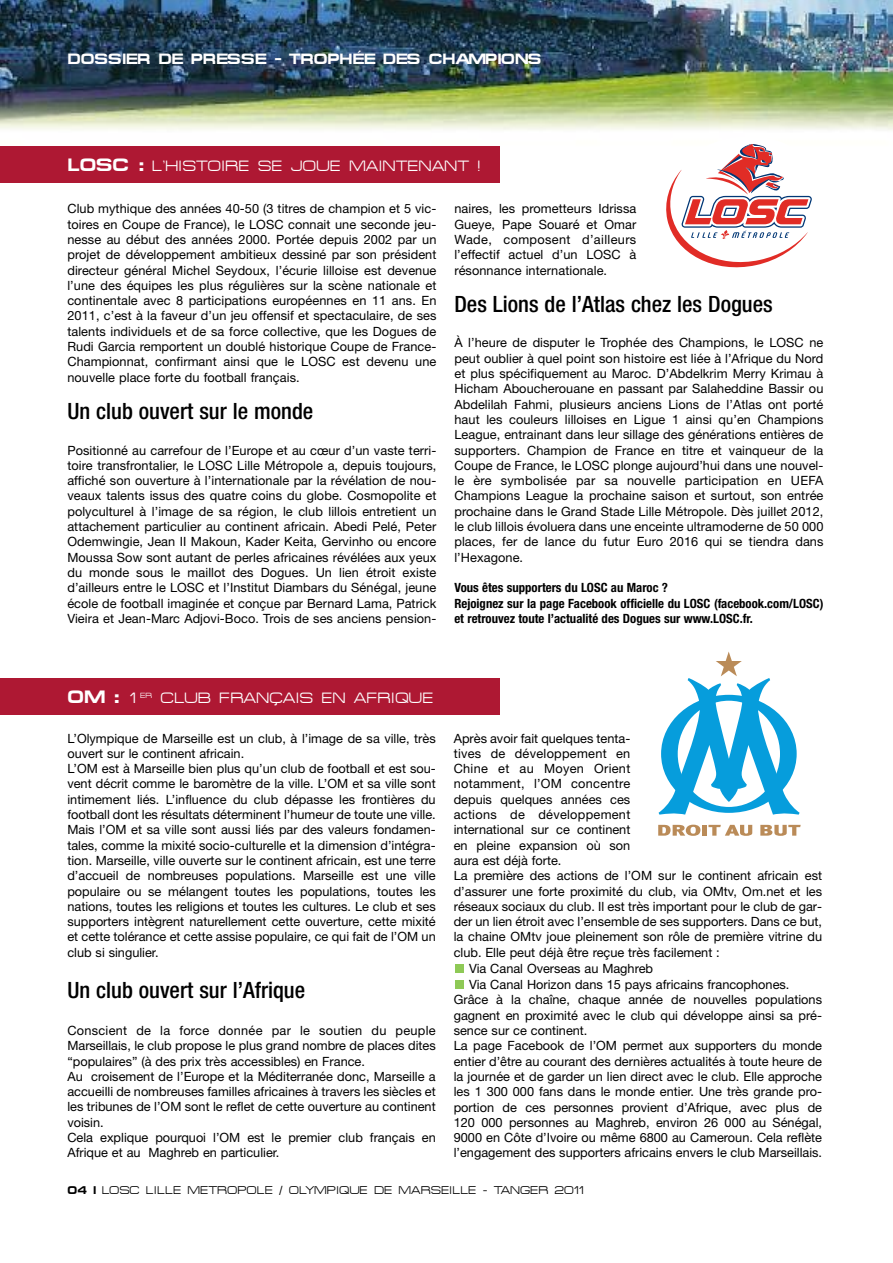
<style>
.page{position:relative;width:893px;height:1263px;background:#fff}
.page>*{position:absolute;margin:0;border:0;box-sizing:border-box;transform-origin:0 0}
.t1{font:500 condensed 22.5px "Helvetica Neue";color:#000}
.t2{font:15px "Micro Extended";color:#fff}
.t3{font:700 15px "Micro Extended";letter-spacing:-.01em;color:#fff}
.t4{font:12.75px/15.3px "Helvetica Neue";color:#000;text-align:justify}
.t5{font:700 condensed 12.75px/15.3px "Helvetica Neue";color:#000}
.t6{font:12.75px "Helvetica Neue";letter-spacing:.02em;color:#000}
.t7{font:11.25px "Micro Extended";color:#000}
.s1{font-weight:700;font-size:18px}
.s2{font-weight:700}
</style>
<div class="page">
<img style="left:0;top:0;width:893px;height:147px">
<div style="left:0;top:679px;width:500px;height:36px;background:#ae1833"></div>
<div style="left:455px;top:964px;width:9px;height:9px;background:#8ec956"></div>
<div style="left:455px;top:981px;width:9px;height:8px;background:#8ec956"></div>
<svg style="left:659px;top:651px;width:141px;height:164px"></svg>
<svg style="left:658px;top:825px;width:42px;height:11px"></svg>
<div style="left:702px;top:825px;width:5px;height:11px;background:#ba8b58"></div>
<svg style="left:708px;top:825px;width:44px;height:11px"></svg>
<svg style="left:760px;top:825px;width:41px;height:11px"></svg>
<div style="left:0;top:147px;width:500px;height:36px;background:#ae1833"></div>
<svg style="left:656px;top:131px;width:169px;height:137px"></svg>
<p class="t3" style="left:67px;top:50px;width:475px">DOSSIER DE PRESSE - TROPHÉE DES CHAMPIONS</p>
<p class="t2" style="left:68px;top:157px;width:414px"><span class="s1">LOSC :</span> L’HISTOIRE SE JOUE MAINTENANT !</p>
<p class="t4" style="left:67px;top:202px;width:370px">Club mythique des années 40-50 (3 titres de champion et 5 vic&shy;toires en Coupe de France), le LOSC connait une seconde jeu&shy;nesse au début des années 2000. Portée depuis 2002 par un projet de développement ambitieux dessiné par son président directeur général Michel Seydoux, l’écurie lilloise est devenue l’une des équipes les plus régulières sur la scène nationale et continentale avec 8 participations européennes en 11 ans. En 2011, c’est à la faveur d’un jeu offensif et spectaculaire, de ses talents individuels et de sa force collective, que les Dogues de Rudi Garcia remportent un doublé historique Coupe de France-Championnat, confirmant ainsi que le LOSC est devenu une nouvelle place forte du football français.</p>
<h1 class="t1" style="left:67px;top:403px;width:247px">Un club ouvert sur le monde</h1>
<p class="t4" style="left:67px;top:444px;width:370px">Positionné au carrefour de l’Europe et au cœur d’un vaste terri&shy;toire transfrontalier, le LOSC Lille Métropole a, depuis toujours, affiché son ouverture à l’internationale par la révélation de nou&shy;veaux talents issus des quatre coins du globe. Cosmopolite et polyculturel à l’image de sa région, le club lillois entretient un attachement particulier au continent africain. Abedi Pelé, Peter Odemwingie, Jean II Makoun, Kader Keita, Gervinho ou encore Moussa Sow sont autant de perles africaines révélées aux yeux du monde sous le maillot des Dogues. Un lien étroit existe d’ailleurs entre le LOSC et l’Institut Diambars du Sénégal, jeune école de football imaginée et conçue par Bernard Lama, Patrick Vieira et Jean-Marc Adjovi-Boco. Trois de ses anciens pension-</p>
<p class="t4" style="left:454px;top:202px;width:183px">naires, les prometteurs Idrissa Gueye, Pape Souaré et Omar Wade, composent d’ailleurs l’effectif actuel d’un LOSC à résonnance internationale.</p>
<h1 class="t1" style="left:454px;top:296px;width:320px">Des Lions de l’Atlas chez les Dogues</h1>
<p class="t4" style="left:454px;top:336px;width:370px">À l’heure de disputer le Trophée des Champions, le LOSC ne peut oublier à quel point son histoire est liée à l’Afrique du Nord et plus spécifiquement au Maroc. D’Abdelkrim Merry Krimau à Hicham Aboucherouane en passant par Salaheddine Bassir ou Abdelilah Fahmi, plusieurs anciens Lions de l’Atlas ont porté haut les couleurs lilloises en Ligue 1 ainsi qu’en Champions League, entrainant dans leur sillage des générations entières de supporters. Champion de France en titre et vainqueur de la Coupe de France, le LOSC plonge aujourd’hui dans une nouvel&shy;le ère symbolisée par sa nouvelle participation en UEFA Champions League la prochaine saison et surtout, son entrée prochaine dans le Grand Stade Lille Métropole. Dès juillet 2012, le club lillois évoluera dans une enceinte ultramoderne de 50 000 places, fer de lance du futur Euro 2016 qui se tiendra dans l’Hexagone.</p>
<p class="t5" style="left:454px;top:581px;width:370px">Vous êtes supporters du LOSC au Maroc ?<br>Rejoignez sur la page Facebook officielle du LOSC (facebook.com/LOSC) et retrouvez toute l’actualité des Dogues sur www.LOSC.fr.</p>
<p class="t2" style="left:68px;top:689px;width:367px"><span class="s1">OM :</span> 1<sup>ER</sup> CLUB FRANÇAIS EN AFRIQUE</p>
<p class="t4" style="left:67px;top:731px;width:370px;text-align:left">L’Olympique de Marseille est un club, à l’image de sa ville, très ouvert sur le continent africain.<br>L’OM est à Marseille bien plus qu’un club de football et est sou&shy;vent décrit comme le baromètre de la ville. L’OM et sa ville sont intimement liés. L’influence du club dépasse les frontières du football dont les résultats déterminent l’humeur de toute une ville.<br>Mais l’OM et sa ville sont aussi liés par des valeurs fondamen&shy;tales, comme la mixité socio-culturelle et la dimension d’intégra&shy;tion. Marseille, ville ouverte sur le continent africain, est une terre d’accueil de nombreuses populations. Marseille est une ville populaire ou se mélangent toutes les populations, toutes les nations, toutes les religions et toutes les cultures. Le club et ses supporters intègrent naturellement cette ouverture, cette mixité et cette tolérance et cette assise populaire, ce qui fait de l’OM un club si singulier.</p>
<h1 class="t1" style="left:67px;top:982px;width:239px">Un club ouvert sur l’Afrique</h1>
<p class="t4" style="left:67px;top:1024px;width:370px;text-align:left">Conscient de la force donnée par le soutien du peuple Marseillais, le club propose le plus grand nombre de places dites “populaires” (à des prix très accessibles) en France.<br>Au croisement de l’Europe et la Méditerranée donc, Marseille a accueilli de nombreuses familles africaines à travers les siècles et les tribunes de l’OM sont le reflet de cette ouverture au continent voisin.<br>Cela explique pourquoi l’OM est le premier club français en Afrique et au Maghreb en particulier.</p>
<p class="t4" style="left:454px;top:731px;width:178px">Après avoir fait quelques tenta-</p>
<p class="t6" style="left:454px;top:749px;width:178px">tives de développement en</p>
<p class="t6" style="left:454px;top:764px;width:178px">Chine et au Moyen Orient</p>
<p class="t6" style="left:454px;top:779px;width:178px">notamment, l’OM concentre</p>
<p class="t4" style="left:454px;top:793px;width:178px">depuis quelques années ces</p>
<p class="t6" style="left:454px;top:810px;width:178px">actions de développement</p>
<p class="t4" style="left:454px;top:823px;width:178px">international sur ce continent</p>
<p class="t4" style="left:454px;top:839px;width:178px">en pleine expansion où son</p>
<p class="t4" style="left:454px;top:854px;width:109px">aura est déjà forte.</p>
<p class="t4" style="left:454px;top:869px;width:370px">La première des actions de l’OM sur le continent africain est</p>
<p class="t4" style="left:454px;top:884px;width:370px">d’assurer une forte proximité du club, via OMtv, Om.net et les</p>
<p class="t4" style="left:454px;top:900px;width:370px">réseaux sociaux du club. Il est très important pour le club de gar-</p>
<p class="t4" style="left:454px;top:915px;width:370px">der un lien étroit avec l’ensemble de ses supporters. Dans ce but,</p>
<p class="t4" style="left:454px;top:930px;width:370px">la chaine OMtv joue pleinement son rôle de première vitrine du</p>
<p class="t4" style="left:454px;top:946px;width:268px">club. Elle peut déjà être reçue très facilement :</p>
<p class="t4" style="left:469px;top:962px;width:185px">Via Canal Overseas au Maghreb</p>
<p class="t4" style="left:469px;top:978px;width:322px">Via Canal Horizon dans 15 pays africains francophones.</p>
<p class="t4" style="left:454px;top:993px;width:370px">Grâce à la chaîne, chaque année de nouvelles populations</p>
<p class="t4" style="left:454px;top:1009px;width:370px">gagnent en proximité avec le club qui développe ainsi sa pré-</p>
<p class="t4" style="left:454px;top:1024px;width:135px">sence sur ce continent.</p>
<p class="t4" style="left:454px;top:1039px;width:370px">La page Facebook de l’OM permet aux supporters du monde</p>
<p class="t4" style="left:454px;top:1055px;width:370px">entier d’être au courant des dernières actualités à toute heure de</p>
<p class="t4" style="left:454px;top:1070px;width:370px">la journée et de garder un lien direct avec le club. Elle approche</p>
<p class="t4" style="left:454px;top:1085px;width:370px">les 1 300 000 fans dans le monde entier. Une très grande pro-</p>
<p class="t4" style="left:454px;top:1101px;width:370px">portion de ces personnes provient d’Afrique, avec plus de</p>
<p class="t4" style="left:454px;top:1116px;width:370px">120 000 personnes au Maghreb, environ 26 000 au Sénégal,</p>
<p class="t4" style="left:454px;top:1131px;width:370px">9000 en Côte d’Ivoire ou même 6800 au Cameroun. Cela reflète</p>
<p class="t4" style="left:454px;top:1146px;width:370px">l’engagement des supporters africains envers le club Marseillais.</p>
<p class="t7" style="left:68px;top:1184px;width:521px"><span class="s2">04 l</span> LOSC LILLE METROPOLE / OLYMPIQUE DE MARSEILLE - TANGER 2011</p>
</div>
